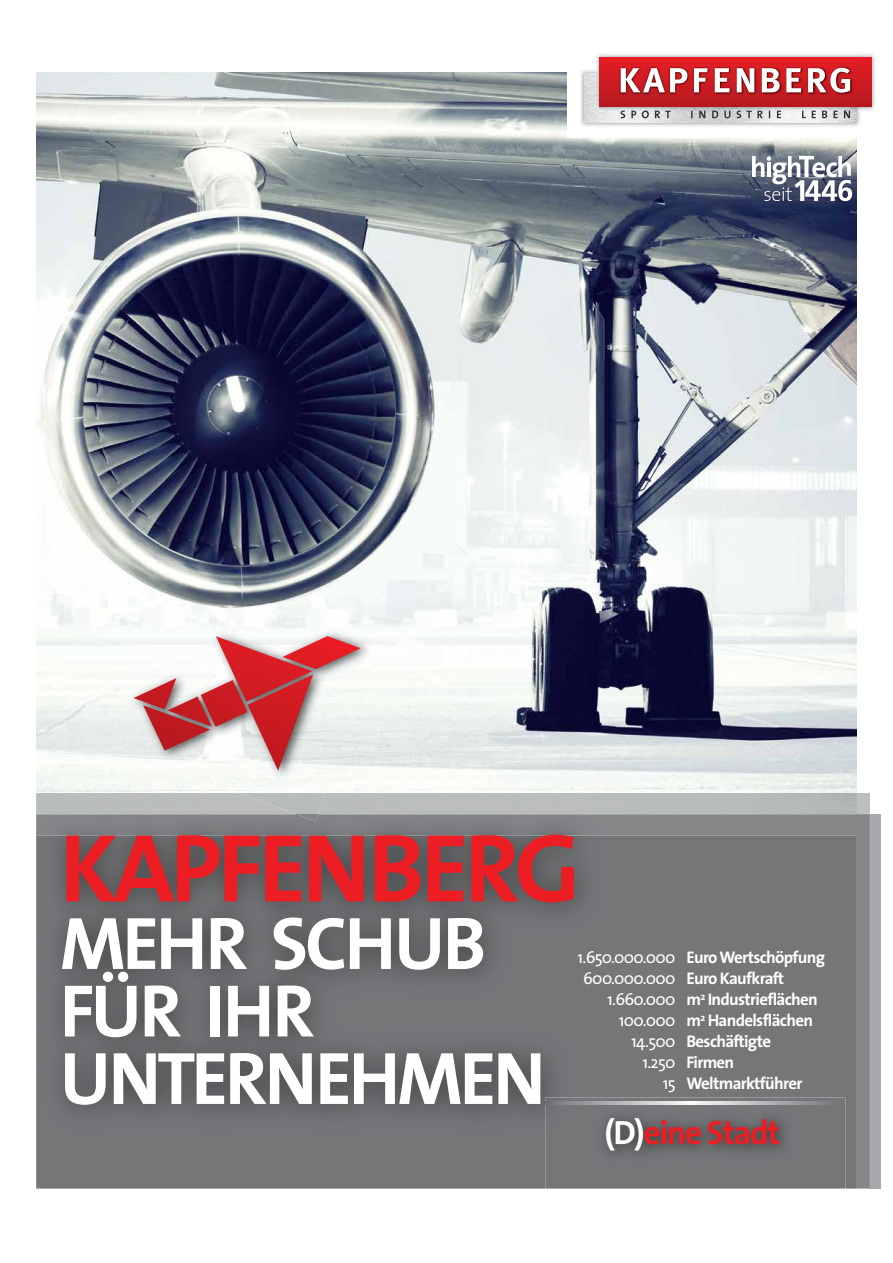
<style>
.page{position:relative;width:893px;height:1263px;background:#fff}
.page>*{position:absolute;margin:0;border:0;box-sizing:border-box;transform-origin:0 0}
.t1{font:700 97.5px "The Sans";letter-spacing:-.045em;color:#ed1d24}
.t2{font:700 75px/67.5px "The Sans";letter-spacing:-.045em;color:#fff}
.t3{font:700 33.75px "The Sans";letter-spacing:-.04em;color:#ed1d24}
.t4{font:700 16.95px/21px "The Sans";letter-spacing:-.04em;color:#fff}
.s1{font-weight:400}
.s2{color:#fff}
</style>
<div class="page">
<img style="left:36px;top:72px;width:821px;height:709px">
<img style="left:36px;top:814px;width:844px;height:374px">
<img style="left:36px;top:835px;width:821px;height:353px">
<div style="left:567px;top:36px;width:326px;height:101px;background:#fff"></div>
<img style="left:581px;top:70px;width:280px;height:56px">
<img style="left:584px;top:73px;width:272px;height:49px">
<img style="left:595px;top:54px;width:280px;height:57px">
<div style="left:599px;top:57px;width:273px;height:49px;background:linear-gradient(to bottom,#e81d25,#b5191f)"></div>
<img style="left:618px;top:65px;width:235px;height:31px">
<svg style="left:621px;top:68px;width:229px;height:25px"></svg>
<svg style="left:621px;top:111px;width:229px;height:7px;background:#b8b9ba"></svg>
<img style="left:107px;top:567px;width:273px;height:214px">
<div style="left:204px;top:781px;width:126px;height:12px;background:#f8fbf6"></div>
<div style="left:238px;top:793px;width:88px;height:21px;background:#b9bcbc"></div>
<img style="left:297px;top:815px;width:21px;height:6px">
<svg style="left:297px;top:814px;width:21px;height:1px"></svg>
<svg style="left:134px;top:636px;width:227px;height:135px"></svg>
<img style="left:545px;top:1097px;width:300px;height:92px">
<img style="left:545px;top:1102px;width:293px;height:2px">
<svg style="left:752px;top:156px;width:100px;height:45px"></svg>
<h1 class="t1" style="left:60px;top:787px;width:522px">KAPFENBERG</h1>
<h2 class="t2" style="left:60px;top:908px;width:487px">MEHR SCHUB<br>FÜR IHR<br>UNTERNEHMEN</h2>
<p class="t4" style="left:583px;top:946px;width:244px;text-indent:-6px"><span class="s1">1.650.000.000</span> EuroWertschöpfung<br><span class="s1">600.000.000</span> Euro Kaufkraft</p>
<p class="t4" style="left:607px;top:988px;width:212px"><span class="s1">1.660.000</span> m<sup>2</sup> Industrieflächen</p>
<p class="t4" style="left:619px;top:1009px;width:196px"><span class="s1">100.000</span> m<sup>2</sup> Handelsflächen</p>
<p class="t4" style="left:631px;top:1030px;width:141px"><span class="s1">14.500</span> Beschäftigte</p>
<p class="t4" style="left:642px;top:1051px;width:93px"><span class="s1">1.250</span> Firmen</p>
<p class="t4" style="left:663px;top:1072px;width:141px"><span class="s1">15</span> Weltmarktführer</p>
<h3 class="t3" style="left:605px;top:1104px;width:177px"><span class="s2">(D)</span>eine Stadt</h3>
</div>
